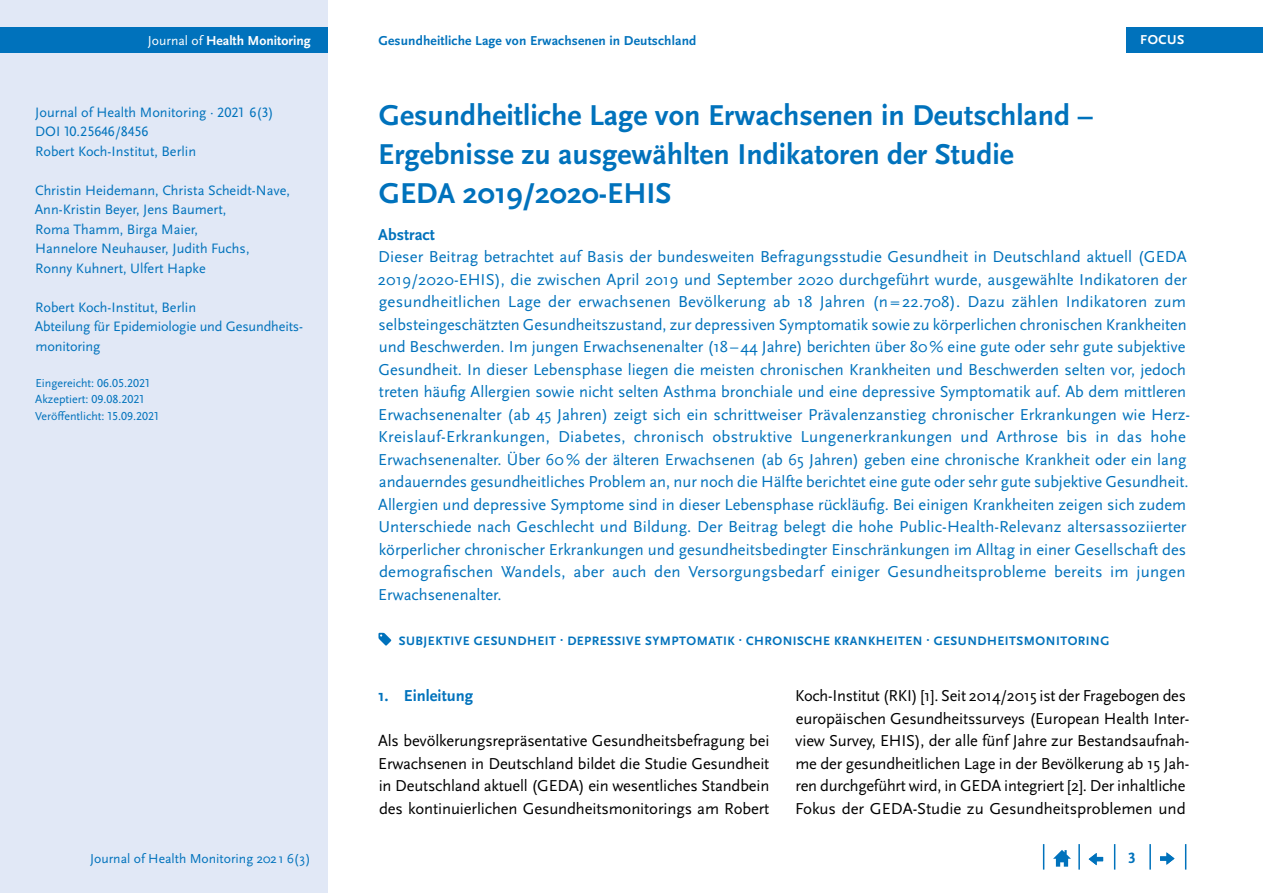
<style>
.page{position:relative;width:1263px;height:893px;background:#fff}
.page>*{position:absolute;margin:0;border:0;box-sizing:border-box;transform-origin:0 0}
.t1{font:700 30px/39px "Scala Sans Pro";color:#0072bc}
.t2{font:16.5px/22.5px "Scala Sans Pro";color:#0072bc}
.t3{font:16.5px/22.5px "Scala Sans Pro";letter-spacing:-.01em;color:#000;text-align:justify}
.t4{font:700 16.5px "Scala Sans Pro";color:#0072bc}
.t5{font:700 15.75px "Scala Sans Pro";color:#0072bc}
.t6{font:14.25px/19.5px "Scala Sans Pro";color:#0072bc}
.t7{font:13.65px "Scala Sans Pro";color:#0072bc}
.t8{font:700 13.65px "Scala Sans Pro";color:#fff}
.t9{font:700 13.5px "Scala Sans Pro";letter-spacing:.01em;color:#0072bc}
.t10{font:700 13.5px "Scala Sans Pro";letter-spacing:.04em;color:#fff}
.t11{font:700 12.75px "Scala Sans Pro";letter-spacing:.04em;color:#0072bc}
.t12{font:12px/16.5px "Scala Sans Pro";color:#0072bc}
.s1{font-weight:400}
</style>
<div class="page">
<div style="left:0;top:0;width:327px;height:893px;background:#e1e8f6"></div>
<div style="left:0;top:28px;width:327px;height:25px;background:#0072bc"></div>
<svg style="left:1185px;top:844px;width:1px;height:26px"></svg>
<hr style="left:1149px;top:844px;width:2px;height:26px;background:#0072bc">
<svg style="left:1114px;top:844px;width:1px;height:26px"></svg>
<hr style="left:1078px;top:844px;width:2px;height:26px;background:#0072bc">
<svg style="left:1043px;top:844px;width:1px;height:26px"></svg>
<svg style="left:1053px;top:850px;width:18px;height:17px"></svg>
<div style="left:1126px;top:28px;width:137px;height:25px;background:#0072bc"></div>
<svg style="left:1089px;top:853px;width:14px;height:12px"></svg>
<svg style="left:1160px;top:852px;width:14px;height:13px"></svg>
<svg style="left:378px;top:633px;width:13px;height:13px"></svg>
<p class="t8" style="left:148px;top:33px;width:164px"><span class="s1">Journal of</span> Health Monitoring</p>
<p class="t9" style="left:378px;top:33px;width:319px">Gesundheitliche Lage von Erwachsenen in Deutschland</p>
<p class="t10" style="left:1140px;top:32px;width:46px">FOCUS</p>
<p class="t6" style="left:35px;top:102px;width:240px">Journal of Health Monitoring · 2021 6(3)<br>DOI 10.25646/8456<br>Robert Koch-Institut, Berlin</p>
<p class="t6" style="left:35px;top:180px;width:257px">Christin Heidemann, Christa Scheidt-Nave, Ann-Kristin Beyer, Jens Baumert,<br>Roma Thamm, Birga Maier,<br>Hannelore Neuhauser, Judith Fuchs,<br>Ronny Kuhnert, Ulfert Hapke</p>
<p class="t6" style="left:35px;top:297px;width:270px">Robert Koch-Institut, Berlin<br>Abteilung für Epidemiologie und Gesundheits&shy;monitoring</p>
<p class="t12" style="left:35px;top:375px;width:125px">Eingereicht: 06.05.2021<br>Akzeptiert: 09.08.2021<br>Veröffentlicht: 15.09.2021</p>
<h1 class="t1" style="left:378px;top:95px;width:716px">Gesundheitliche Lage von Erwachsenen in Deutschland –<br>Ergebnisse zu ausgewählten Indikatoren der Studie<br>GEDA 2019/2020-EHIS</h1>
<p class="t4" style="left:378px;top:225px;width:58px">Abstract</p>
<p class="t2" style="left:378px;top:246px;width:814px">Dieser Beitrag betrachtet auf Basis der bundesweiten Befragungsstudie Gesundheit in Deutschland aktuell (GEDA 2019/2020-EHIS), die zwischen April 2019 und September 2020 durchgeführt wurde, ausgewählte Indikatoren der gesundheitlichen Lage der erwachsenen Bevölkerung ab 18 Jahren (n = 22.708). Dazu zählen Indikatoren zum selbsteingeschätzten Gesundheitszustand, zur depressiven Symptomatik sowie zu körperlichen chronischen Krankheiten und Beschwerden. Im jungen Erwachsenenalter (18 –44 Jahre) berichten über 80% eine gute oder sehr gute subjektive Gesundheit. In dieser Lebensphase liegen die meisten chronischen Krankheiten und Beschwerden selten vor, jedoch treten häufig Allergien sowie nicht selten Asthma bronchiale und eine depressive Symptomatik auf. Ab dem mittleren Erwachsenenalter (ab 45 Jahren) zeigt sich ein schrittweiser Prävalenzanstieg chronischer Erkrankungen wie Herz-Kreislauf-Erkrankungen, Diabetes, chronisch obstruktive Lungenerkrankungen und Arthrose bis in das hohe Erwachsenenalter. Über 60% der älteren Erwachsenen (ab 65 Jahren) geben eine chronische Krankheit oder ein lang andauerndes gesundheitliches Problem an, nur noch die Hälfte berichtet eine gute oder sehr gute subjektive Gesundheit.<br>Allergien und depressive Symptome sind in dieser Lebensphase rückläufig. Bei einigen Krankheiten zeigen sich zudem Unterschiede nach Geschlecht und Bildung. Der Beitrag belegt die hohe Public-Health-Relevanz altersassoziierter körperlicher chronischer Erkrankungen und gesundheitsbedingter Einschränkungen im Alltag in einer Gesellschaft des demografischen Wandels, aber auch den Versorgungsbedarf einiger Gesundheitsprobleme bereits im jungen Erwachsenenalter.</p>
<p class="t11" style="left:399px;top:633px;width:712px">SUBJEKTIVE GESUNDHEIT · DEPRESSIVE SYMPTOMATIK · CHRONISCHE KRANKHEITEN · GESUNDHEITSMONITORING</p>
<p class="t4" style="left:378px;top:686px;width:97px">1. Einleitung</p>
<p class="t3" style="left:378px;top:729px;width:393px">Als bevölkerungsrepräsentative Gesundheitsbefragung bei Erwachsenen in Deutschland bildet die Studie Gesundheit in Deutschland aktuell (GEDA) ein wesentliches Standbein des kontinuierlichen Gesundheitsmonitorings am Robert</p>
<p class="t3" style="left:795px;top:684px;width:396px;text-align:left">Koch-Institut (RKI) [1]. Seit 2014/2015 ist der Fragebogen des europäischen Gesundheitssurveys (European Health Inter&shy;view Survey, EHIS), der alle fünf Jahre zur Bestandsaufnah&shy;me der gesundheitlichen Lage in der Bevölkerung ab 15 Jah&shy;ren durchgeführt wird, in GEDA integriert [2]. Der inhaltliche Fokus der GEDA-Studie zu Gesundheitsproblemen und</p>
<p class="t7" style="left:90px;top:850px;width:222px">Journal of Health Monitoring 2021 6(3)</p>
<p class="t5" style="left:1128px;top:849px;width:9px">3</p>
</div>
